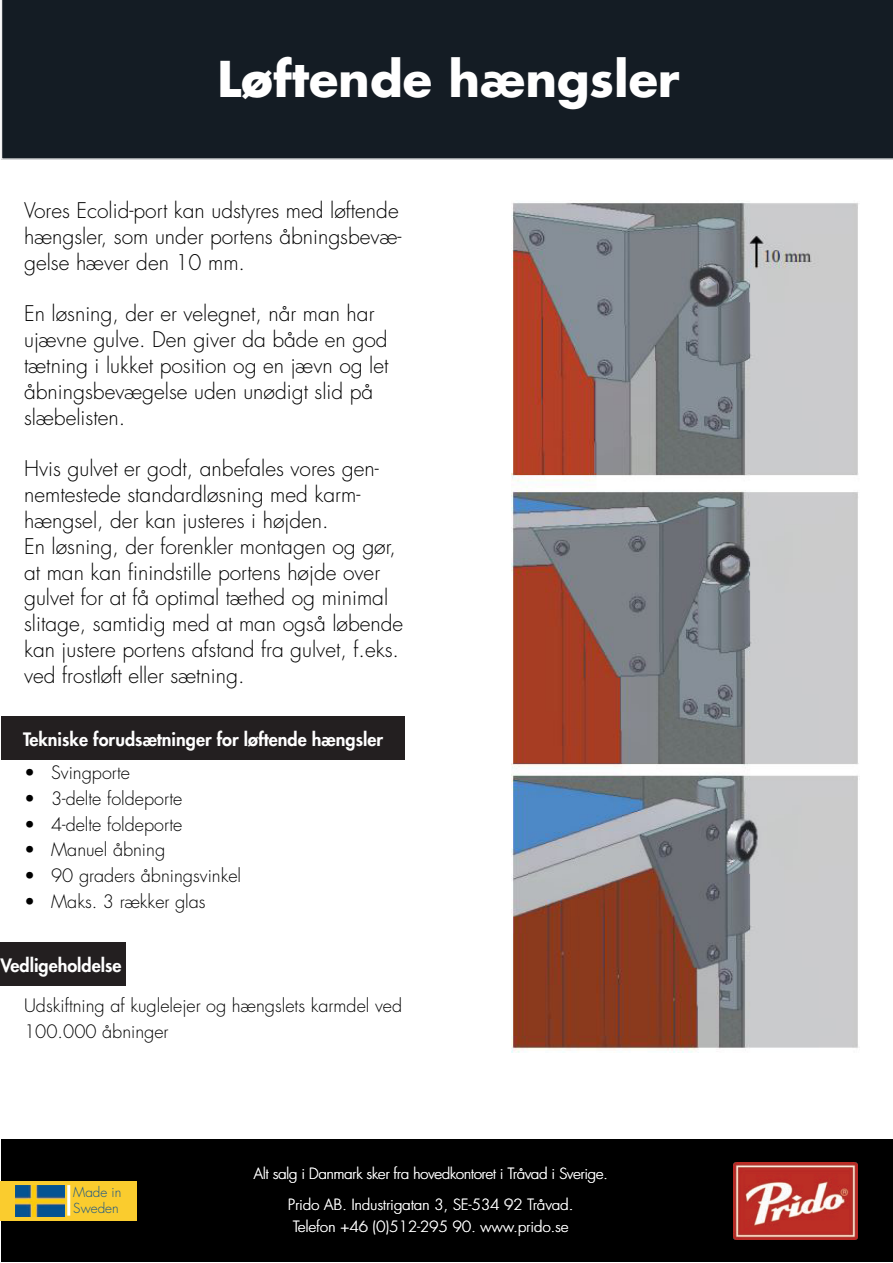
<style>
.page{position:relative;width:893px;height:1263px;background:#fff}
.page>*{position:absolute;margin:0;border:0;box-sizing:border-box;transform-origin:0 0}
.t1{font:700 48px "Futura Std";color:#fff}
.t2{font:300 21px/25.8px "Futura Std";color:#000}
.t3{font:300 18px/25.8px "Futura Std";color:#000}
.t4{font:800 18px "Futura Std";color:#fff}
.t5{font:300 15px "Futura Std";color:#fff}
.t6{font:300 15px "Futura Std";letter-spacing:-.02em;color:#fff}
.t7{font:300 13.5px/16.2px "Futura Std";color:#10518d}
</style>
<div class="page">
<div style="left:1px;top:1140px;width:892px;height:122px;background:#000"></div>
<img style="left:734px;top:1162px;width:123px;height:77px">
<div style="left:1px;top:1181px;width:136px;height:39px;background:#facc2e"></div>
<img style="left:15px;top:1185px;width:50px;height:31px">
<hr style="left:67px;top:1185px;width:3px;height:30px;background:#fff">
<img style="left:511px;top:202px;width:348px;height:850px">
<div style="left:1px;top:0;width:892px;height:160px;background:#141c24"></div>
<div style="left:1px;top:716px;width:404px;height:44px;background:#231f20"></div>
<div style="left:0;top:942px;width:125px;height:44px;background:#231f20"></div>
<p class="t1" style="left:218px;top:47px;width:464px">Løftende hængsler</p>
<p class="t2" style="left:24px;top:198px;width:379px">Vores Ecolid-port kan udstyres med løftende hængsler, som under portens åbningsbevæ&shy;gelse hæver den 10 mm.</p>
<p class="t2" style="left:24px;top:301px;width:366px">En løsning, der er velegnet, når man har ujævne gulve. Den giver da både en god tætning i lukket position og en jævn og let åbningsbevægelse uden unødigt slid på slæbelisten.</p>
<p class="t2" style="left:24px;top:456px;width:356px">Hvis gulvet er godt, anbefales vores gen&shy;nemtestede standardløsning med karm&shy;hængsel, der kan justeres i højden.</p>
<p class="t2" style="left:24px;top:534px;width:381px">En løsning, der forenkler montagen og gør, at man kan finindstille portens højde over gulvet for at få optimal tæthed og minimal slitage, samtidig med at man også løbende kan justere portens afstand fra gulvet, f.eks. ved frostløft eller sætning.</p>
<p class="t4" style="left:23px;top:727px;width:361px">Tekniske forudsætninger for løftende hængsler</p>
<p class="t3" style="left:24px;top:760px;width:108px">• Svingporte</p>
<p class="t3" style="left:24px;top:786px;width:160px">• 3-delte foldeporte</p>
<p class="t3" style="left:24px;top:812px;width:160px">• 4-delte foldeporte</p>
<p class="t3" style="left:24px;top:837px;width:143px">• Manuel åbning</p>
<p class="t3" style="left:24px;top:863px;width:219px">• 90 graders åbningsvinkel</p>
<p class="t3" style="left:24px;top:889px;width:183px">• Maks. 3 rækker glas</p>
<p class="t4" style="left:0;top:953px;width:123px">Vedligeholdelse</p>
<p class="t3" style="left:24px;top:993px;width:379px">Udskiftning af kuglelejer og hængslets karmdel ved<br>100.000 åbninger</p>
<p class="t7" style="left:73px;top:1184px;width:50px">Made in<br>Sweden</p>
<p class="t6" style="left:253px;top:1164px;width:356px">Alt salg i Danmark sker fra hovedkontoret i Tråvad i Sverige.</p>
<p class="t5" style="left:288px;top:1195px;width:287px">Prido AB. Industrigatan 3, SE-534 92 Tråvad.</p>
<p class="t5" style="left:293px;top:1217px;width:277px">Telefon +46 (0)512-295 90. www.prido.se</p>
</div>
